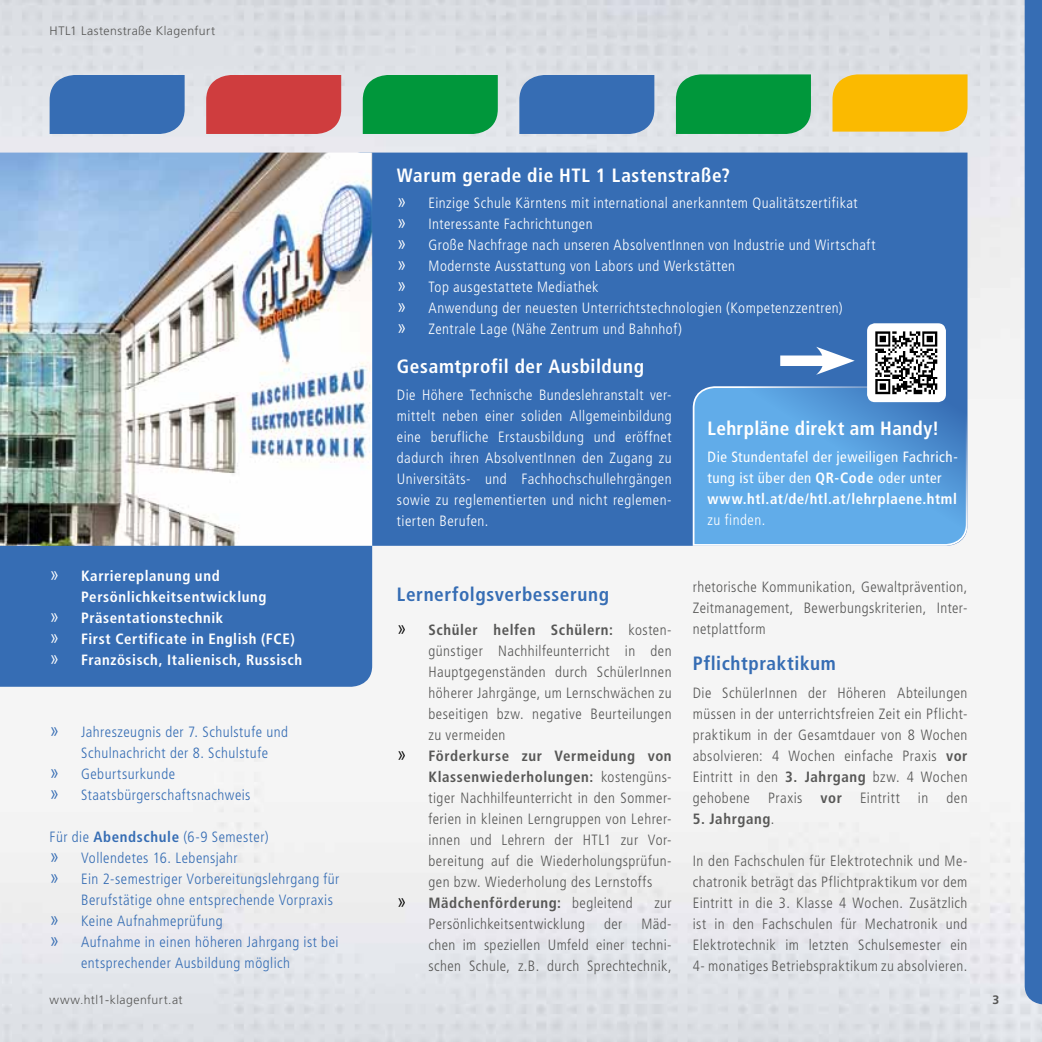
<style>
.page{position:relative;width:1042px;height:1042px;background:#fff}
.page>*{position:absolute;margin:0;border:0;box-sizing:border-box;transform-origin:0 0}
.t1{font:700 condensed 19.25px "Frutiger LT Std";letter-spacing:.03em;color:#fff}
.t2{font:700 condensed 19.25px "Frutiger LT Std";letter-spacing:.03em;color:#366db4}
.t3{font:300 condensed 14.88px/21px "Frutiger LT Std";letter-spacing:.03em;color:#575756;text-align:justify}
.t4{font:300 condensed 14.88px/21px "Frutiger LT Std";letter-spacing:.03em;color:#fff}
.t5{font:300 condensed 14.88px "Frutiger LT Std";letter-spacing:.03em;color:#366db4}
.t6{font:700 condensed 14.88px "Frutiger LT Std";letter-spacing:.04em;color:#575756}
.t7{font:700 condensed 14.88px "Frutiger LT Std";letter-spacing:.04em;color:#fff}
.t8{font:condensed 14.88px/21px "Frutiger LT Std";letter-spacing:.035em;color:#fff}
.t9{font:300 12.25px "Frutiger LT Std";letter-spacing:.035em;color:#575756}
.t10{font:700 12.25px "Frutiger LT Std";color:#575756}
.s1{font-weight:300;font-size:21px}
.s2{font-size:21px}
.s3{font-weight:700}
.s4{font-weight:300;font-size:21px;color:#000}
.s5{font-weight:300}
</style>
<div class="page">
<img style="left:0;top:0;width:1042px;height:1042px">
<div style="left:372px;top:153px;width:595px;height:393px;background:#366db4"></div>
<svg style="left:692px;top:385px;width:276px;height:162px;background:#60a5e2"></svg>
<svg style="left:1024px;top:0;width:18px;height:1004px;background:#4477b8"></svg>
<img style="left:867px;top:323px;width:79px;height:79px">
<div style="left:50px;top:75px;width:135px;height:59px;background:#366db4"></div>
<div style="left:206px;top:75px;width:135px;height:59px;background:#cf3d3e"></div>
<div style="left:363px;top:75px;width:135px;height:59px;background:#00973b"></div>
<div style="left:676px;top:74px;width:135px;height:60px;background:#00973b"></div>
<div style="left:519px;top:75px;width:135px;height:59px;background:#366db4"></div>
<svg style="left:832px;top:74px;width:135px;height:58px;background:#f9bb0b"></svg>
<div style="left:780px;top:355px;width:52px;height:11px;background:#fff"></div>
<svg style="left:816px;top:347px;width:38px;height:28px"></svg>
<img style="left:0;top:153px;width:372px;height:393px">
<div style="left:0;top:546px;width:372px;height:141px;background:#366db4"></div>
<p class="t9" style="left:50px;top:24px;width:167px">HTL1 Lastenstraße Klagenfurt</p>
<p class="t7" style="left:50px;top:567px;width:172px"><span class="s1">»</span> Karriereplanung und</p>
<p class="t7" style="left:81px;top:588px;width:187px">Persönlichkeitsentwicklung</p>
<p class="t7" style="left:50px;top:609px;width:175px"><span class="s1">»</span> Präsentationstechnik</p>
<p class="t7" style="left:50px;top:630px;width:247px"><span class="s1">»</span> First Certificate in English (FCE)</p>
<p class="t7" style="left:50px;top:651px;width:254px"><span class="s1">»</span> Französisch, Italienisch, Russisch</p>
<p class="t5" style="left:50px;top:723px;width:240px"><span class="s2">»</span> Jahreszeugnis der 7. Schulstufe und</p>
<p class="t5" style="left:81px;top:744px;width:188px">Schulnachricht der 8. Schulstufe</p>
<p class="t5" style="left:50px;top:765px;width:127px"><span class="s2">»</span> Geburtsurkunde</p>
<p class="t5" style="left:50px;top:786px;width:202px"><span class="s2">»</span> Staatsbürgerschaftsnachweis</p>
<p class="t5" style="left:50px;top:828px;width:220px">Für die <span class="s3">Abendschule</span> (6-9 Semester)</p>
<p class="t5" style="left:50px;top:849px;width:190px"><span class="s2">»</span> Vollendetes 16. Lebensjahr</p>
<p class="t5" style="left:50px;top:870px;width:291px"><span class="s2">»</span> Ein 2-semestriger Vorbereitungslehrgang für</p>
<p class="t5" style="left:81px;top:891px;width:253px">Berufstätige ohne entsprechende Vorpraxis</p>
<p class="t5" style="left:50px;top:912px;width:175px"><span class="s2">»</span> Keine Aufnahmeprüfung</p>
<p class="t5" style="left:50px;top:933px;width:290px"><span class="s2">»</span> Aufnahme in einen höheren Jahrgang ist bei</p>
<p class="t5" style="left:81px;top:954px;width:210px">entsprechender Ausbildung möglich</p>
<p class="t1" style="left:397px;top:164px;width:335px">Warum gerade die HTL 1 Lastenstraße?</p>
<p class="t4" style="left:397px;top:193px;width:480px"><span class="s2">»</span> Einzige Schule Kärntens mit international anerkanntem Qualitätszertifikat<br><span class="s2">»</span> Interessante Fachrichtungen<br><span class="s2">»</span> Große Nachfrage nach unseren AbsolventInnen von Industrie und Wirtschaft <span class="s2">»</span> Modernste Ausstattung von Labors und Werkstätten<br><span class="s2">»</span> Top ausgestattete Mediathek<br><span class="s2">»</span> Anwendung der neuesten Unterrichtstechnologien (Kompetenzzentren)<br><span class="s2">»</span> Zentrale Lage (Nähe Zentrum und Bahnhof)</p>
<p class="t1" style="left:397px;top:354px;width:249px">Gesamtprofil der Ausbildung</p>
<p class="t4" style="left:397px;top:385px;width:276px;text-align:justify">Die Höhere Technische Bundeslehranstalt ver&shy;mittelt neben einer soliden Allgemeinbildung eine berufliche Erstausbildung und eröffnet dadurch ihren AbsolventInnen den Zugang zu Universitäts- und Fachhochschullehrgängen sowie zu reglementierten und nicht reglemen&shy;tierten Berufen.</p>
<p class="t1" style="left:707px;top:417px;width:233px">Lehrpläne direkt am Handy!</p>
<p class="t8" style="left:707px;top:446px;width:252px">Die Stundentafel der jeweiligen Fachrich&shy;tung ist über den <span class="s3">QR-Code</span> oder unter <span class="s3">www.htl.at/de/htl.at/lehrplaene.html</span></p>
<p class="t4" style="left:707px;top:510px;width:59px">zu finden.</p>
<p class="t2" style="left:397px;top:583px;width:214px">Lernerfolgsverbesserung</p>
<p class="t6" style="left:397px;top:621px;width:276px"><span class="s4">»</span> Schüler helfen Schülern: <span class="s5">kosten-</span></p>
<p class="t3" style="left:428px;top:640px;width:245px">günstiger Nachhilfeunterricht in den</p>
<p class="t3" style="left:428px;top:661px;width:245px">Hauptgegenständen durch SchülerInnen</p>
<p class="t3" style="left:428px;top:682px;width:245px">höherer Jahrgänge, um Lernschwächen zu</p>
<p class="t3" style="left:428px;top:703px;width:245px">beseitigen bzw. negative Beurteilungen</p>
<p class="t3" style="left:428px;top:724px;width:79px">zu vermeiden</p>
<p class="t6" style="left:397px;top:747px;width:276px"><span class="s4">»</span> Förderkurse zur Vermeidung von</p>
<p class="t6" style="left:428px;top:768px;width:245px">Klassenwiederholungen: <span class="s5">kostengüns-</span></p>
<p class="t3" style="left:428px;top:787px;width:245px">tiger Nachhilfeunterricht in den Sommer-</p>
<p class="t3" style="left:428px;top:808px;width:245px">ferien in kleinen Lerngruppen von Lehrer-</p>
<p class="t3" style="left:428px;top:829px;width:245px">innen und Lehrern der HTL1 zur Vor-</p>
<p class="t3" style="left:428px;top:850px;width:245px">bereitung auf die Wiederholungsprüfun-</p>
<p class="t3" style="left:428px;top:871px;width:225px">gen bzw. Wiederholung des Lernstoffs</p>
<p class="t6" style="left:397px;top:894px;width:237px"><span class="s4">»</span> Mädchenförderung: <span class="s5">begleitend</span></p>
<p class="t3" style="left:654px;top:892px;width:19px">zur</p>
<p class="t3" style="left:428px;top:913px;width:158px">Persönlichkeitsentwicklung</p>
<p class="t3" style="left:604px;top:913px;width:20px">der</p>
<p class="t3" style="left:428px;top:913px;width:245px;text-indent:213px">Mäd&shy;chen im speziellen Umfeld einer techni&shy;schen Schule, z.B. durch Sprechtechnik,</p>
<p class="t3" style="left:693px;top:577px;width:276px">rhetorische Kommunikation, Gewaltprävention, Zeitmanagement, Bewerbungskriterien, Inter&shy;netplattform</p>
<p class="t2" style="left:693px;top:652px;width:145px">Pflichtpraktikum</p>
<p class="t3" style="left:693px;top:682px;width:276px">Die SchülerInnen der Höheren Abteilungen müssen in der unterrichtsfreien Zeit ein Pflicht&shy;praktikum in der Gesamtdauer von 8 Wochen absolvieren: 4 Wochen einfache Praxis <span class="s3">vor </span>Eintritt in den <span class="s3">3. Jahrgang</span> bzw. 4 Wochen gehobene Praxis <span class="s3">vor</span> Eintritt in den</p>
<p class="t6" style="left:693px;top:810px;width:83px">5. Jahrgang<span class="s5">.</span></p>
<p class="t3" style="left:693px;top:850px;width:276px">In den Fachschulen für Elektrotechnik und Me&shy;chatronik beträgt das Pflichtpraktikum vor dem Eintritt in die 3. Klasse 4 Wochen. Zusätzlich ist in den Fachschulen für Mechatronik und Elektrotechnik im letzten Schulsemester ein 4- monatiges Betriebspraktikum zu absolvieren.</p>
<p class="t9" style="left:50px;top:993px;width:135px">www.htl1-klagenfurt.at</p>
<p class="t10" style="left:992px;top:992px;width:8px">3</p>
</div>
